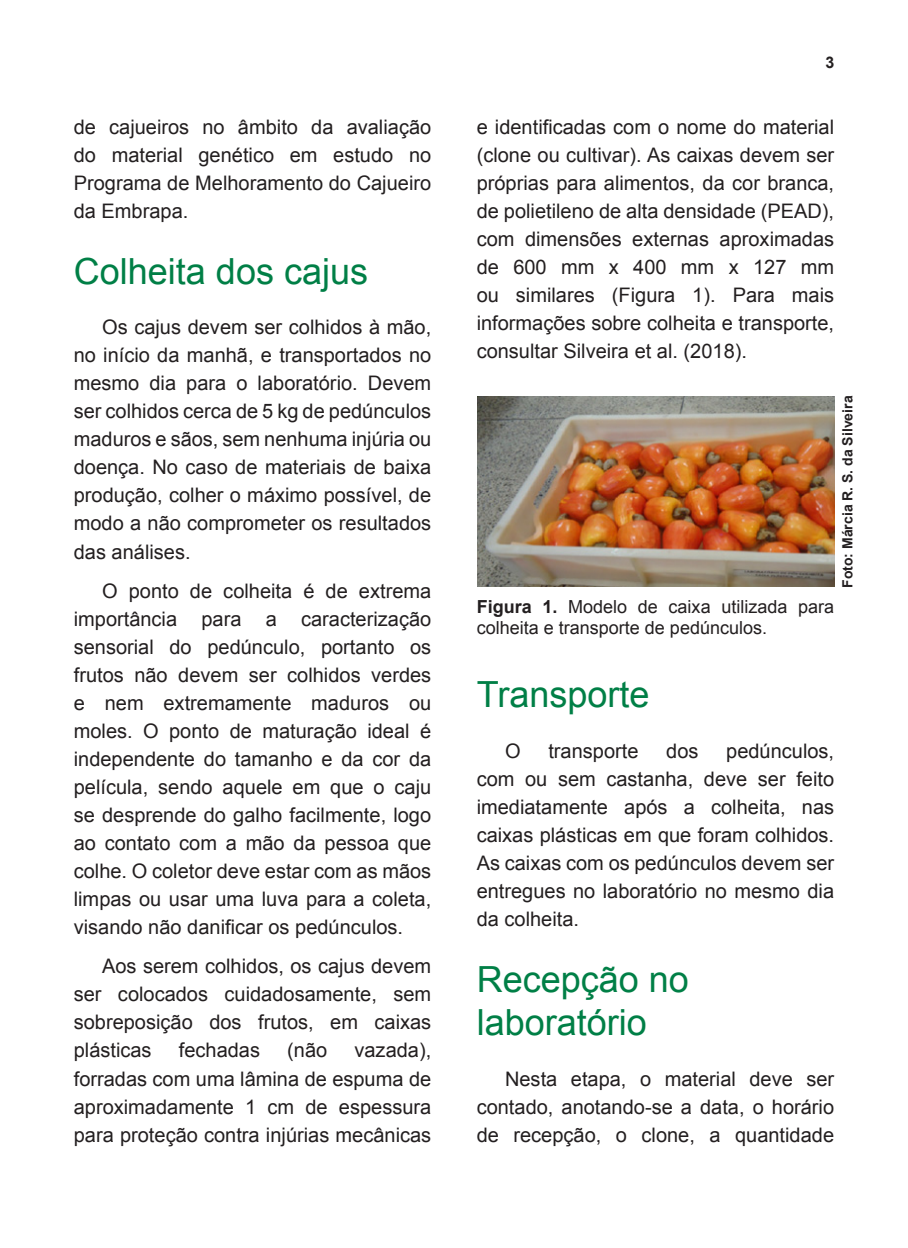
<style>
.page{position:relative;width:908px;height:1248px;background:#fff}
.page>*{position:absolute;margin:0;border:0;box-sizing:border-box;transform-origin:0 0}
.TITULO_1{font:36px/43.2px "Arial";color:#007f46}
.MIOLO{font:20px/28px "Arial";color:#231f20;text-align:justify}
.FIGURA_LEGENDA{font:18px/21.6px "Arial";color:#231f20}
.t1{font:700 16px "Arial";color:#231f20}
.CREDITO_FOTO{font:700 14px "Arial";color:#231f20}
.s1{font-weight:700}
</style>
<div class="page">
<img style="left:477px;top:396px;width:356px;height:190px">
<p class="MIOLO" style="left:74px;top:113px;width:359px">de cajueiros no âmbito da avaliação do material genético em estudo no Programa de Melhoramento do Cajueiro da Embrapa.</p>
<p class="TITULO_1" style="left:74px;top:250px;width:296px">Colheita dos cajus</p>
<p class="MIOLO" style="left:74px;top:313px;width:359px;text-indent:28px">Os cajus devem ser colhidos à mão, no início da manhã, e transportados no mesmo dia para o laboratório. Devem ser colhidos cerca de 5 kg de pedúnculos maduros e sãos, sem nenhuma injúria ou doença. No caso de materiais de baixa produção, colher o máximo possível, de modo a não comprometer os resultados das análises.</p>
<p class="MIOLO" style="left:74px;top:577px;width:359px;text-indent:28px">O ponto de colheita é de extrema importância para a caracterização sensorial do pedúnculo, portanto os frutos não devem ser colhidos verdes e nem extremamente maduros ou moles. O ponto de maturação ideal é independente do tamanho e da cor da película, sendo aquele em que o caju se desprende do galho facilmente, logo ao contato com a mão da pessoa que colhe. O coletor deve estar com as mãos limpas ou usar uma luva para a coleta, visando não danificar os pedúnculos.</p>
<p class="MIOLO" style="left:74px;top:952px;width:359px;text-indent:28px">Aos serem colhidos, os cajus devem ser colocados cuidadosamente, sem sobreposição dos frutos, em caixas plásticas</p>
<p class="MIOLO" style="left:74px;top:1036px;width:359px;text-indent:280px">vazada), forradas com uma lâmina de espuma de aproximadamente 1 cm de espessura para proteção contra injúrias mecânicas</p>
<p class="MIOLO" style="left:179px;top:1036px;width:83px">fechadas</p>
<p class="MIOLO" style="left:287px;top:1036px;width:42px">(não</p>
<p class="t1" style="left:825px;top:52px;width:10px">3</p>
<p class="MIOLO" style="left:476px;top:113px;width:359px">e identificadas com o nome do material (clone ou cultivar). As caixas devem ser próprias para alimentos, da cor branca, de polietileno de alta densidade (PEAD), com dimensões externas aproximadas de 600 mm x 400 mm x 127 mm ou similares (Figura 1). Para mais informações sobre colheita e transporte, consultar Silveira et al. (2018).</p>
<p class="FIGURA_LEGENDA" style="left:476px;top:595px;width:359px"><span class="s1">Figura 1.</span> Modelo de caixa utilizada para colheita e transporte de pedúnculos.</p>
<p class="CREDITO_FOTO" style="left:838px;top:588px;width:194px;rotate:-90deg">Foto: Márcia R. S. da Silveira</p>
<p class="TITULO_1" style="left:476px;top:673px;width:174px">Transporte</p>
<p class="MIOLO" style="left:505px;top:736px;width:17px">O</p>
<p class="MIOLO" style="left:548px;top:736px;width:92px">transporte</p>
<p class="MIOLO" style="left:666px;top:736px;width:34px">dos</p>
<p class="MIOLO" style="left:476px;top:736px;width:359px;text-indent:249px">pedúnculos, com ou sem castanha, deve ser feito imediatamente após a colheita, nas caixas plásticas em que foram colhidos.<br>As caixas com os pedúnculos devem ser entregues no laboratório no mesmo dia da colheita.</p>
<p class="TITULO_1" style="left:476px;top:957px;width:214px">Recepção no laboratório</p>
<p class="MIOLO" style="left:476px;top:1064px;width:359px;text-indent:28px">Nesta etapa, o material deve ser contado, anotando-se a data, o horário de recepção, o clone, a quantidade</p>
</div>
